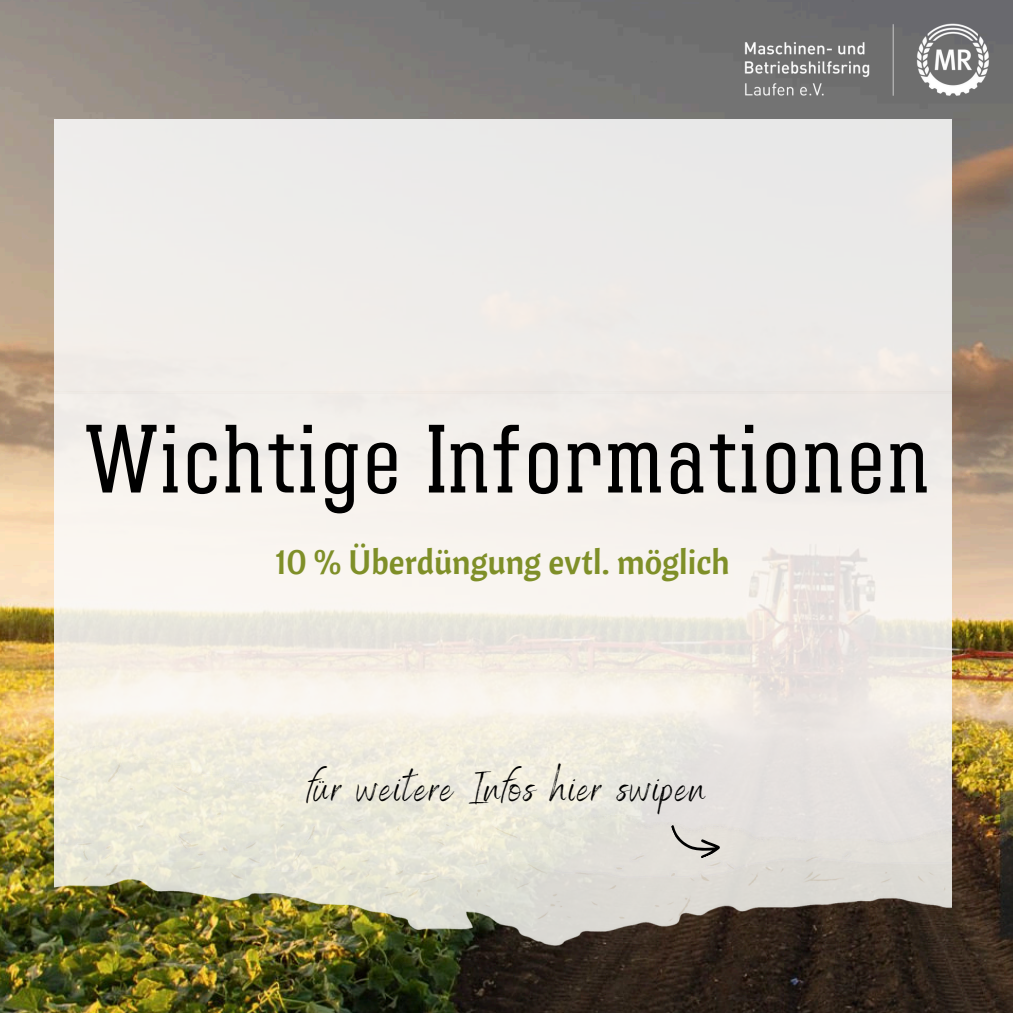
<style>
.page{position:relative;width:1013px;height:1013px;background:#fff}
.page>*{position:absolute;margin:0;border:0;box-sizing:border-box;transform-origin:0 0}
.t1{font:96.62px "Adirek Slab 400";letter-spacing:.05em;color:#000}
.t2{font:42.5px "Benedict";letter-spacing:.05em;color:#000}
.t3{font:33.75px "Cantora One";color:#7f8f28}
</style>
<div class="page">
<img style="left:0;top:0;width:1012px;height:1012px">
<img style="left:54px;top:119px;width:897px;height:893px">
<img style="left:721px;top:0;width:291px;height:119px">
<svg style="left:670px;top:811px;width:51px;height:54px;background:#cfcbc7"></svg>
<p class="t1" style="left:85px;top:402px;width:843px">Wichtige Informationen</p>
<p class="t3" style="left:276px;top:540px;width:455px">10 % Überdüngung evtl. möglich</p>
<h2 class="t2" style="left:308px;top:760px;width:399px">für weitere Infos hier swipen</h2>
</div>
